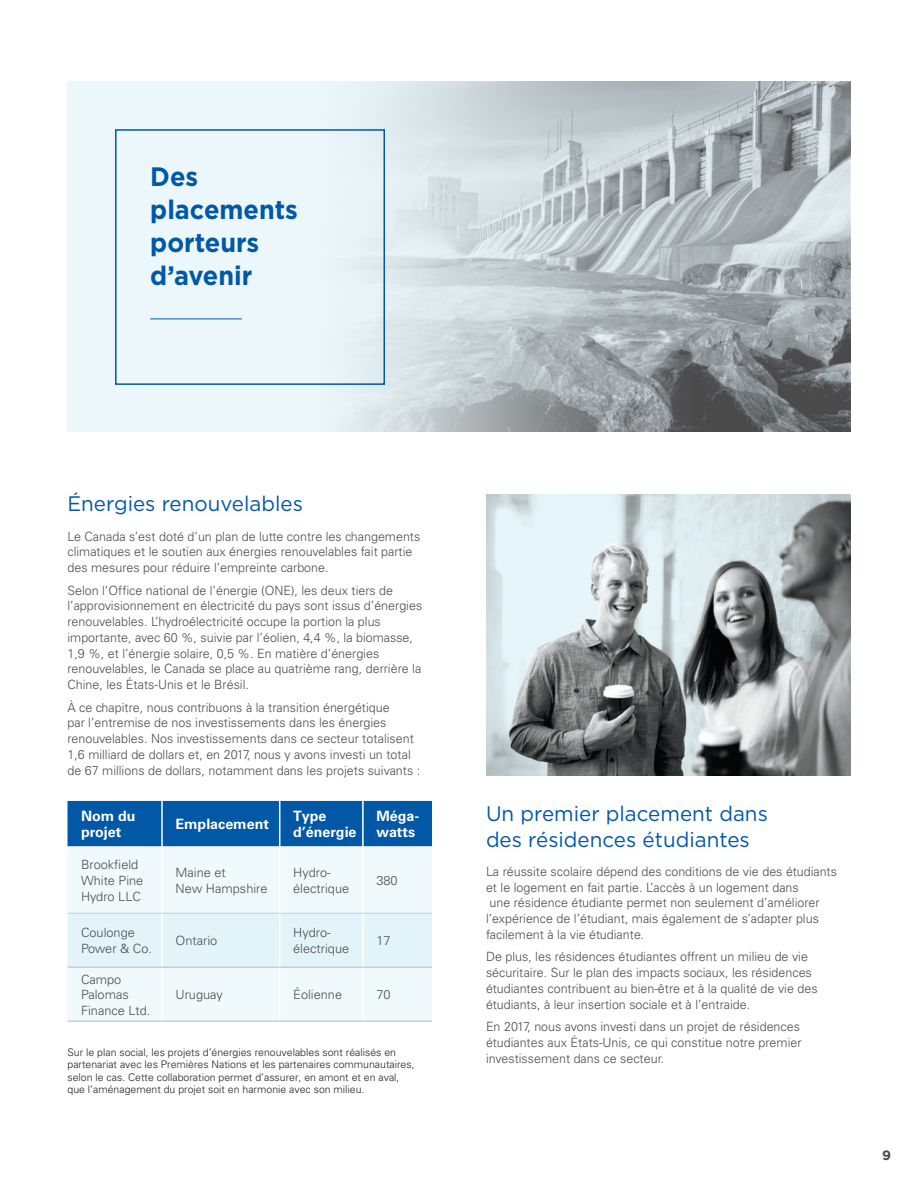
<style>
.page{position:relative;width:918px;height:1188px;background:#fff}
.page>*{position:absolute;margin:0;border:0;box-sizing:border-box;transform-origin:0 0}
.t1{font:700 26.7px/33px "Gotham";color:#0158a6;scale:.95 1}
.t2{font:21px/25.2px "Gotham";color:#0158a6}
.t3{font:700 14.25px/16.5px "Univers";color:#fff}
.t4{font:700 13.5px "Gotham";color:#4b4c4d}
.t5{font:300 12.75px/15.8px "Univers";color:#4b4c4d}
.t6{font:300 10.5px/12.6px "Univers";color:#231f20}
</style>
<div class="page">
<div style="left:68px;top:801px;width:364px;height:45px;background:#0158a6"></div>
<div style="left:68px;top:846px;width:364px;height:175px;background:#f0f9fc"></div>
<div style="left:68px;top:914px;width:364px;height:53px;background:#e2f4f9"></div>
<hr style="left:279px;top:801px;width:1px;height:45px;background:#fff">
<hr style="left:279px;top:846px;width:1px;height:67px;background:#fff">
<hr style="left:279px;top:914px;width:1px;height:53px;background:#fff">
<hr style="left:279px;top:968px;width:1px;height:53px;background:#fff">
<hr style="left:362px;top:801px;width:2px;height:45px;background:#fff">
<hr style="left:362px;top:846px;width:2px;height:67px;background:#fff">
<hr style="left:362px;top:914px;width:2px;height:53px;background:#fff">
<hr style="left:362px;top:968px;width:2px;height:53px;background:#fff">
<hr style="left:161px;top:801px;width:2px;height:45px;background:#fff">
<hr style="left:161px;top:846px;width:2px;height:67px;background:#fff">
<hr style="left:161px;top:914px;width:2px;height:53px;background:#fff">
<hr style="left:161px;top:968px;width:2px;height:53px;background:#fff">
<hr style="left:68px;top:913px;width:94px;height:1px;background:#cacfd5">
<hr style="left:162px;top:913px;width:118px;height:1px;background:#cacfd5">
<hr style="left:280px;top:913px;width:83px;height:1px;background:#cacfd5">
<hr style="left:363px;top:913px;width:69px;height:1px;background:#cacfd5">
<hr style="left:68px;top:967px;width:94px;height:1px;background:#cacfd5">
<hr style="left:68px;top:1021px;width:94px;height:1px;background:#cacfd5">
<hr style="left:162px;top:967px;width:118px;height:1px;background:#cacfd5">
<hr style="left:162px;top:1021px;width:118px;height:1px;background:#cacfd5">
<hr style="left:280px;top:967px;width:83px;height:1px;background:#cacfd5">
<hr style="left:280px;top:1021px;width:83px;height:1px;background:#cacfd5">
<hr style="left:363px;top:967px;width:69px;height:1px;background:#cacfd5">
<hr style="left:363px;top:1021px;width:69px;height:1px;background:#cacfd5">
<div style="left:68px;top:81px;width:782px;height:351px;background:#e6f5fa"></div>
<img style="left:355px;top:81px;width:495px;height:351px">
<img style="left:486px;top:495px;width:364px;height:280px">
<hr style="left:150px;top:319px;width:92px;height:1px;background:#0158a6">
<div style="left:115px;top:129px;width:270px;height:256px;border:2px solid #0158a6"></div>
<h1 class="t1" style="left:150px;top:160px;width:157px">Des placements porteurs d’avenir</h1>
<h2 class="t2" style="left:68px;top:491px;width:237px">Énergies renouvelables</h2>
<p class="t5" style="left:68px;top:528px;width:354px">Le Canada s’est doté d’un plan de lutte contre les changements climatiques et le soutien aux énergies renouvelables fait partie des mesures pour réduire l’empreinte carbone.</p>
<p class="t5" style="left:68px;top:582px;width:356px">Selon l’Office national de l’énergie (ONE), les deux tiers de l’approvisionnement en électricité du pays sont issus d’énergies renouvelables. L’hydroélectricité occupe la portion la plus importante, avec 60 %, suivie par l’éolien, 4,4 %, la biomasse, 1,9 %, et l’énergie solaire, 0,5 %. En matière d’énergies renouvelables, le Canada se place au quatrième rang, derrière la Chine, les États-Unis et le Brésil.</p>
<p class="t5" style="left:68px;top:699px;width:354px">À ce chapitre, nous contribuons à la transition énergétique<br>par l’entremise de nos investissements dans les énergies renouvelables. Nos investissements dans ce secteur totalisent 1,6 milliard de dollars et, en 2017, nous y avons investi un total de 67 millions de dollars, notamment dans les projets suivants :</p>
<p class="t3" style="left:81px;top:808px;width:56px">Nom du projet</p>
<p class="t3" style="left:176px;top:816px;width:95px">Emplacement</p>
<p class="t3" style="left:293px;top:808px;width:65px">Type d’énergie</p>
<p class="t3" style="left:376px;top:808px;width:44px">Méga&shy;watts</p>
<p class="t5" style="left:81px;top:857px;width:64px">Brookfield<br>White Pine<br>Hydro LLC</p>
<p class="t5" style="left:176px;top:865px;width:94px">Maine et<br>New Hampshire</p>
<p class="t5" style="left:293px;top:865px;width:57px">Hydro&shy;électrique</p>
<p class="t5" style="left:376px;top:873px;width:23px">380</p>
<p class="t5" style="left:81px;top:925px;width:73px">Coulonge<br>Power &amp; Co.</p>
<p class="t5" style="left:176px;top:933px;width:43px">Ontario</p>
<p class="t5" style="left:293px;top:925px;width:57px">Hydro&shy;électrique</p>
<p class="t5" style="left:376px;top:933px;width:16px">17</p>
<p class="t5" style="left:81px;top:971px;width:71px">Campo<br>Palomas<br>Finance Ltd.</p>
<p class="t5" style="left:176px;top:987px;width:49px">Uruguay</p>
<p class="t5" style="left:293px;top:987px;width:50px">Éolienne</p>
<p class="t5" style="left:376px;top:987px;width:16px">70</p>
<p class="t6" style="left:68px;top:1046px;width:349px">Sur le plan social, les projets d’énergies renouvelables sont réalisés en partenariat avec les Premières Nations et les partenaires communautaires, selon le cas. Cette collaboration permet d’assurer, en amont et en aval, que l’aménagement du projet soit en harmonie avec son milieu.</p>
<h2 class="t2" style="left:486px;top:801px;width:283px">Un premier placement dans des résidences étudiantes</h2>
<p class="t5" style="left:486px;top:863px;width:353px">La réussite scolaire dépend des conditions de vie des étudiants et le logement en fait partie. L’accès à un logement dans<br>une résidence étudiante permet non seulement d’améliorer l’expérience de l’étudiant, mais également de s’adapter plus facilement à la vie étudiante.</p>
<p class="t5" style="left:486px;top:949px;width:333px">De plus, les résidences étudiantes offrent un milieu de vie sécuritaire. Sur le plan des impacts sociaux, les résidences étudiantes contribuent au bien-être et à la qualité de vie des étudiants, à leur insertion sociale et à l’entraide.</p>
<p class="t5" style="left:486px;top:1019px;width:317px;text-align:justify">En 2017, nous avons investi dans un projet de résidences étudiantes aux États-Unis, ce qui constitue notre premier investissement dans ce secteur.</p>
<p class="t4" style="left:882px;top:1147px;width:10px">9</p>
</div>
